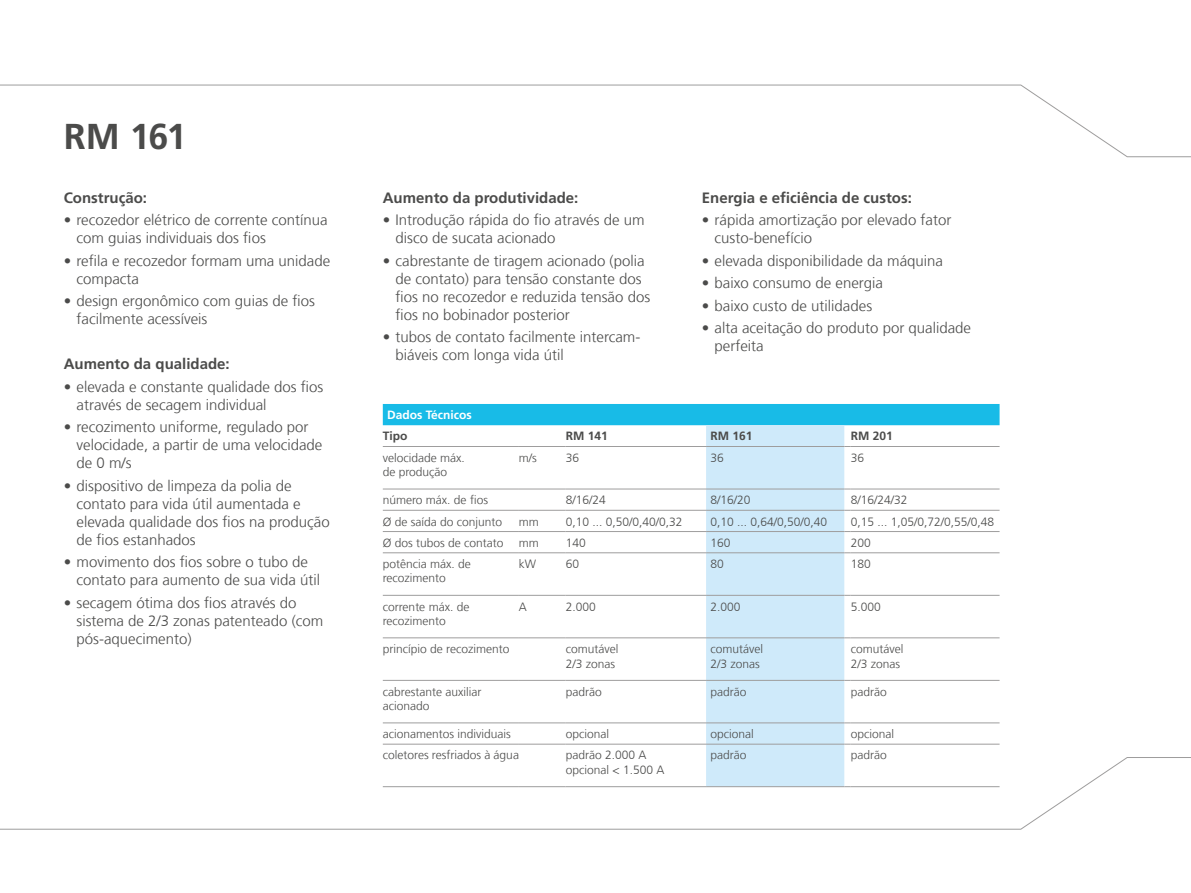
<style>
.page{position:relative;width:1191px;height:893px;background:#fff}
.page>*{position:absolute;margin:0;border:0;box-sizing:border-box;transform-origin:0 0}
.t1{font:700 36px "Frutiger LT Com";color:#4b4b4a}
.t2{font:300 15px/18px "Frutiger LT Com";color:#4b4b4a}
.t3{font:700 15px "Frutiger LT Com";color:#4b4b4a}
.t4{font:300 12px/14.4px "Frutiger LT Com";color:#4b4b4a}
.t5{font:700 12px "Frutiger LT Com";color:#4b4b4a}
.t6{font:700 12px "Frutiger LT Com";color:#fff}
</style>
<div class="page">
<svg style="left:0;top:84px;width:1191px;height:73px"></svg>
<svg style="left:0;top:757px;width:1191px;height:73px"></svg>
<div style="left:383px;top:404px;width:616px;height:21px;background:#18bbe7"></div>
<div style="left:706px;top:425px;width:138px;height:361px;background:#cfeafa"></div>
<hr style="left:383px;top:489px;width:136px;height:1px;background:#9e9d9d">
<hr style="left:519px;top:489px;width:47px;height:1px;background:#9e9d9d">
<hr style="left:566px;top:489px;width:140px;height:1px;background:#9e9d9d">
<hr style="left:706px;top:489px;width:138px;height:1px;background:#9e9d9d">
<hr style="left:850px;top:489px;width:149px;height:1px;background:#9e9d9d">
<hr style="left:383px;top:510px;width:136px;height:1px;background:#9e9d9d">
<hr style="left:519px;top:510px;width:47px;height:1px;background:#9e9d9d">
<hr style="left:566px;top:510px;width:140px;height:1px;background:#9e9d9d">
<hr style="left:706px;top:510px;width:138px;height:1px;background:#9e9d9d">
<hr style="left:850px;top:510px;width:149px;height:1px;background:#9e9d9d">
<hr style="left:383px;top:531px;width:136px;height:1px;background:#9e9d9d">
<hr style="left:519px;top:531px;width:47px;height:1px;background:#9e9d9d">
<hr style="left:566px;top:531px;width:140px;height:1px;background:#9e9d9d">
<hr style="left:706px;top:531px;width:138px;height:1px;background:#9e9d9d">
<hr style="left:850px;top:531px;width:149px;height:1px;background:#9e9d9d">
<hr style="left:383px;top:552px;width:136px;height:1px;background:#9e9d9d">
<hr style="left:519px;top:552px;width:47px;height:1px;background:#9e9d9d">
<hr style="left:566px;top:552px;width:140px;height:1px;background:#9e9d9d">
<hr style="left:706px;top:552px;width:138px;height:1px;background:#9e9d9d">
<hr style="left:850px;top:552px;width:149px;height:1px;background:#9e9d9d">
<hr style="left:383px;top:595px;width:136px;height:1px;background:#9e9d9d">
<hr style="left:519px;top:595px;width:47px;height:1px;background:#9e9d9d">
<hr style="left:566px;top:595px;width:140px;height:1px;background:#9e9d9d">
<hr style="left:706px;top:595px;width:138px;height:1px;background:#9e9d9d">
<hr style="left:850px;top:595px;width:149px;height:1px;background:#9e9d9d">
<hr style="left:383px;top:637px;width:136px;height:1px;background:#9e9d9d">
<hr style="left:519px;top:637px;width:47px;height:1px;background:#9e9d9d">
<hr style="left:566px;top:637px;width:140px;height:1px;background:#9e9d9d">
<hr style="left:706px;top:637px;width:138px;height:1px;background:#9e9d9d">
<hr style="left:850px;top:637px;width:149px;height:1px;background:#9e9d9d">
<hr style="left:383px;top:680px;width:136px;height:1px;background:#9e9d9d">
<hr style="left:519px;top:680px;width:47px;height:1px;background:#9e9d9d">
<hr style="left:566px;top:680px;width:140px;height:1px;background:#9e9d9d">
<hr style="left:706px;top:680px;width:138px;height:1px;background:#9e9d9d">
<hr style="left:850px;top:680px;width:149px;height:1px;background:#9e9d9d">
<hr style="left:383px;top:722px;width:136px;height:1px;background:#9e9d9d">
<hr style="left:519px;top:722px;width:47px;height:1px;background:#9e9d9d">
<hr style="left:566px;top:722px;width:140px;height:1px;background:#9e9d9d">
<hr style="left:706px;top:722px;width:138px;height:1px;background:#9e9d9d">
<hr style="left:850px;top:722px;width:149px;height:1px;background:#9e9d9d">
<hr style="left:383px;top:744px;width:136px;height:1px;background:#9e9d9d">
<hr style="left:519px;top:744px;width:47px;height:1px;background:#9e9d9d">
<hr style="left:566px;top:744px;width:140px;height:1px;background:#9e9d9d">
<hr style="left:706px;top:744px;width:138px;height:1px;background:#9e9d9d">
<hr style="left:850px;top:744px;width:149px;height:1px;background:#9e9d9d">
<hr style="left:383px;top:786px;width:136px;height:1px;background:#9e9d9d">
<hr style="left:519px;top:786px;width:47px;height:1px;background:#9e9d9d">
<hr style="left:566px;top:786px;width:140px;height:1px;background:#9e9d9d">
<hr style="left:706px;top:786px;width:138px;height:1px;background:#9e9d9d">
<hr style="left:850px;top:786px;width:149px;height:1px;background:#9e9d9d">
<hr style="left:383px;top:446px;width:136px;height:1px;background:#9e9d9d">
<hr style="left:519px;top:446px;width:47px;height:1px;background:#9e9d9d">
<hr style="left:566px;top:446px;width:140px;height:1px;background:#9e9d9d">
<hr style="left:706px;top:446px;width:138px;height:1px;background:#9e9d9d">
<hr style="left:850px;top:446px;width:149px;height:1px;background:#9e9d9d">
<h1 class="t1" style="left:64px;top:115px;width:124px">RM 161</h1>
<p class="t3" style="left:64px;top:189px;width:85px">Construção:</p>
<p class="t2" style="left:77px;top:211px;width:253px;text-indent:-13px">• recozedor elétrico de corrente contínua com guias individuais dos fios</p>
<p class="t2" style="left:77px;top:252px;width:255px;text-indent:-13px">• refila e recozedor formam uma unidade compacta</p>
<p class="t2" style="left:77px;top:292px;width:240px;text-indent:-13px">• design ergonômico com guias de fios facilmente acessíveis</p>
<p class="t3" style="left:64px;top:355px;width:167px">Aumento da qualidade:</p>
<p class="t2" style="left:77px;top:378px;width:248px;text-indent:-13px">• elevada e constante qualidade dos fios através de secagem individual</p>
<p class="t2" style="left:77px;top:418px;width:247px;text-indent:-13px">• recozimento uniforme, regulado por velocidade, a partir de uma velocidade de 0 m/s</p>
<p class="t2" style="left:77px;top:477px;width:255px;text-indent:-13px">• dispositivo de limpeza da polia de contato para vida útil aumentada e elevada qualidade dos fios na produção de fios estanhados</p>
<p class="t2" style="left:77px;top:553px;width:245px;text-indent:-13px">• movimento dos fios sobre o tubo de contato para aumento de sua vida útil</p>
<p class="t2" style="left:77px;top:594px;width:248px;text-indent:-13px">• secagem ótima dos fios através do sistema de 2/3 zonas patenteado (com pós-aquecimento)</p>
<p class="t3" style="left:383px;top:189px;width:197px">Aumento da produtividade:</p>
<p class="t2" style="left:395px;top:211px;width:250px;text-indent:-13px">• Introdução rápida do fio através de um disco de sucata acionado</p>
<p class="t2" style="left:395px;top:252px;width:256px;text-indent:-13px">• cabrestante de tiragem acionado (polia de contato) para tensão constante dos fios no recozedor e reduzida tensão dos fios no bobinador posterior</p>
<p class="t2" style="left:395px;top:328px;width:246px;text-indent:-13px">• tubos de contato facilmente intercam&shy;biáveis com longa vida útil</p>
<p class="t3" style="left:702px;top:189px;width:212px">Energia e eficiência de custos:</p>
<p class="t2" style="left:714px;top:211px;width:238px;text-indent:-13px">• rápida amortização por elevado fator custo-benefício</p>
<p class="t2" style="left:702px;top:252px;width:243px">• elevada disponibilidade da máquina</p>
<p class="t2" style="left:702px;top:274px;width:183px">• baixo consumo de energia</p>
<p class="t2" style="left:702px;top:297px;width:172px">• baixo custo de utilidades</p>
<p class="t2" style="left:714px;top:319px;width:258px;text-indent:-13px">• alta aceitação do produto por qualidade perfeita</p>
<p class="t6" style="left:387px;top:408px;width:86px">Dados Técnicos</p>
<p class="t5" style="left:383px;top:429px;width:26px">Tipo</p>
<p class="t5" style="left:566px;top:429px;width:44px">RM 141</p>
<p class="t5" style="left:710px;top:429px;width:44px">RM 161</p>
<p class="t5" style="left:850px;top:429px;width:44px">RM 201</p>
<p class="t4" style="left:383px;top:450px;width:83px">velocidade máx. de produção</p>
<p class="t4" style="left:519px;top:450px;width:19px">m/s</p>
<p class="t4" style="left:566px;top:450px;width:15px">36</p>
<p class="t4" style="left:710px;top:450px;width:15px">36</p>
<p class="t4" style="left:850px;top:450px;width:15px">36</p>
<p class="t4" style="left:383px;top:493px;width:107px">número máx. de fios</p>
<p class="t4" style="left:566px;top:493px;width:42px">8/16/24</p>
<p class="t4" style="left:710px;top:493px;width:42px">8/16/20</p>
<p class="t4" style="left:850px;top:493px;width:58px">8/16/24/32</p>
<p class="t4" style="left:383px;top:514px;width:121px">Ø de saída do conjunto</p>
<p class="t4" style="left:519px;top:514px;width:21px">mm</p>
<p class="t4" style="left:566px;top:514px;width:118px">0,10 ... 0,50/0,40/0,32</p>
<p class="t4" style="left:710px;top:514px;width:118px">0,10 ... 0,64/0,50/0,40</p>
<p class="t4" style="left:850px;top:514px;width:145px">0,15 ... 1,05/0,72/0,55/0,48</p>
<p class="t4" style="left:383px;top:536px;width:122px">Ø dos tubos de contato</p>
<p class="t4" style="left:519px;top:536px;width:21px">mm</p>
<p class="t4" style="left:566px;top:536px;width:22px">140</p>
<p class="t4" style="left:710px;top:536px;width:22px">160</p>
<p class="t4" style="left:850px;top:536px;width:22px">200</p>
<p class="t4" style="left:383px;top:557px;width:90px">potência máx. de recozimento</p>
<p class="t4" style="left:519px;top:557px;width:19px">kW</p>
<p class="t4" style="left:566px;top:557px;width:15px">60</p>
<p class="t4" style="left:710px;top:557px;width:15px">80</p>
<p class="t4" style="left:850px;top:557px;width:22px">180</p>
<p class="t4" style="left:383px;top:599px;width:88px">corrente máx. de recozimento</p>
<p class="t4" style="left:519px;top:599px;width:10px">A</p>
<p class="t4" style="left:566px;top:599px;width:32px">2.000</p>
<p class="t4" style="left:710px;top:599px;width:32px">2.000</p>
<p class="t4" style="left:850px;top:599px;width:32px">5.000</p>
<p class="t4" style="left:383px;top:642px;width:128px">princípio de recozimento</p>
<p class="t4" style="left:566px;top:642px;width:54px">comutável<br>2/3 zonas</p>
<p class="t4" style="left:710px;top:642px;width:54px">comutável<br>2/3 zonas</p>
<p class="t4" style="left:850px;top:642px;width:54px">comutável<br>2/3 zonas</p>
<p class="t4" style="left:383px;top:684px;width:100px">cabrestante auxiliar acionado</p>
<p class="t4" style="left:566px;top:684px;width:38px">padrão</p>
<p class="t4" style="left:710px;top:684px;width:38px">padrão</p>
<p class="t4" style="left:850px;top:684px;width:38px">padrão</p>
<p class="t4" style="left:383px;top:727px;width:130px">acionamentos individuais</p>
<p class="t4" style="left:566px;top:727px;width:45px">opcional</p>
<p class="t4" style="left:710px;top:727px;width:45px">opcional</p>
<p class="t4" style="left:850px;top:727px;width:45px">opcional</p>
<p class="t4" style="left:383px;top:748px;width:138px">coletores resfriados à água</p>
<p class="t4" style="left:566px;top:748px;width:100px">padrão 2.000 A opcional &lt; 1.500 A</p>
<p class="t4" style="left:710px;top:748px;width:38px">padrão</p>
<p class="t4" style="left:850px;top:748px;width:38px">padrão</p>
</div>
